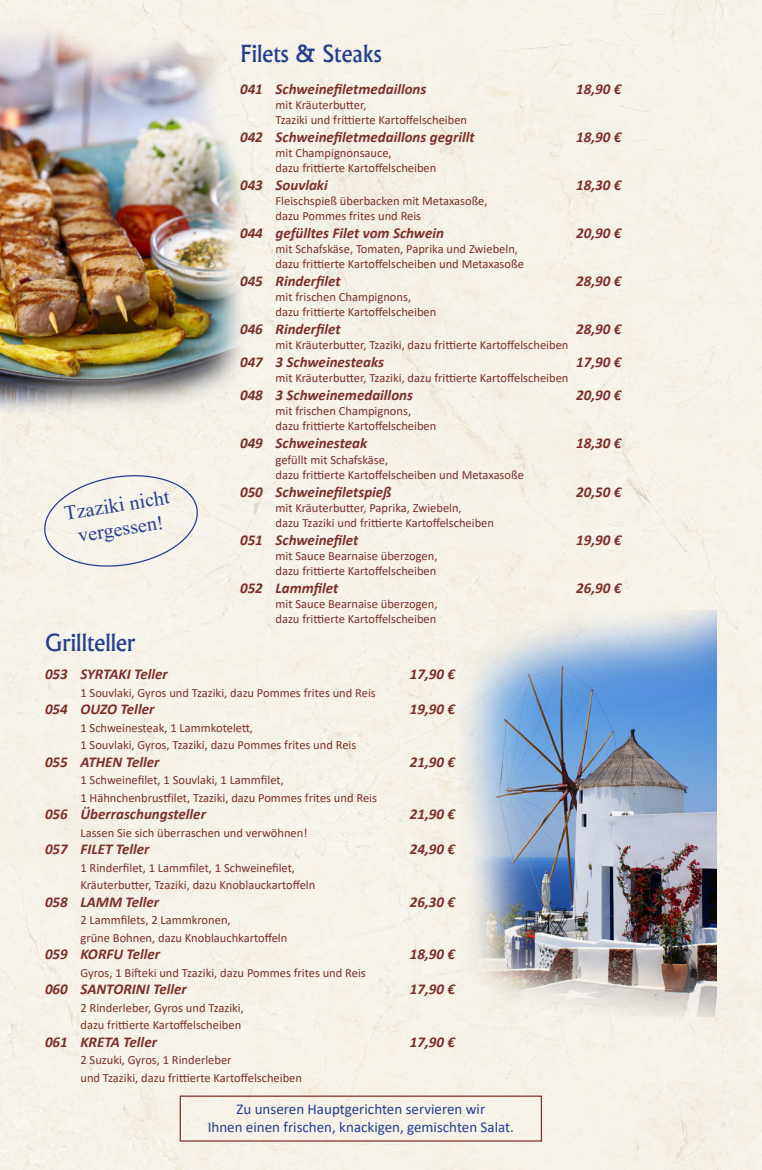
<style>
.page{position:relative;width:762px;height:1170px;background:#fff}
.page>*{position:absolute;margin:0;border:0;box-sizing:border-box;transform-origin:0 0}
.t1{font:22.5px "Alaska";color:#253f8e}
.t2{font:20.25px/24.2px "Times New Roman";color:#253f8e;text-align:center}
.t3{font:italic 700 15px "Calibri";color:#7b3027}
.t4{font:15px/18px "Calibri";color:#253f8e;text-align:center}
.t5{font:12.5px/15px "Calibri";color:#7b3027}
</style>
<div class="page">
<div style="left:0;top:0;width:762px;height:1169px;background:#f6f1e9"></div>
<div style="left:180px;top:1095px;width:362px;height:46px;border:1px solid #7b3027"></div>
<img style="left:0;top:1px;width:250px;height:412px">
<svg style="left:41px;top:470px;width:160px;height:101px"></svg>
<img style="left:459px;top:610px;width:258px;height:406px">
<h2 class="t2" style="left:63px;top:503px;width:108px;rotate:-9deg">Tzaziki nicht vergessen!</h2>
<h1 class="t1" style="left:240px;top:41px;width:143px">Filets &amp; Steaks</h1>
<p class="t3" style="left:240px;top:79px;width:188px">041 Schweinefiletmedaillons</p>
<p class="t3" style="left:576px;top:79px;width:47px">18,90 €</p>
<p class="t5" style="left:275px;top:97px;width:193px">mit Kräuterbutter,<br>Tzaziki und fritÝerte Kartoffelscheiben</p>
<p class="t3" style="left:240px;top:127px;width:236px">042 Schweinefiletmedaillons gegrillt</p>
<p class="t3" style="left:576px;top:127px;width:47px">18,90 €</p>
<p class="t5" style="left:275px;top:147px;width:162px">mit Champignonsauce,<br>dazu fritÝerte Kartoffelscheiben</p>
<p class="t3" style="left:240px;top:178px;width:89px">043 Souvlaki</p>
<p class="t3" style="left:576px;top:178px;width:47px">18,30 €</p>
<p class="t5" style="left:275px;top:195px;width:214px">Fleischspieß überbacken mit Metaxasoße, dazu Pommes frites und Reis</p>
<p class="t3" style="left:240px;top:226px;width:205px">044 gefülltes Filet vom Schwein</p>
<p class="t3" style="left:576px;top:226px;width:47px">20,90 €</p>
<p class="t5" style="left:275px;top:243px;width:250px">mit Schafskäse, Tomaten, Paprika und Zwiebeln, dazu fritÝerte Kartoffelscheiben und Metaxasoße</p>
<p class="t3" style="left:240px;top:271px;width:102px">045 Rinderfilet</p>
<p class="t3" style="left:576px;top:271px;width:47px">28,90 €</p>
<p class="t5" style="left:275px;top:291px;width:162px">mit frischen Champignons, dazu fritÝerte Kartoffelscheiben</p>
<p class="t3" style="left:240px;top:319px;width:102px">046 Rinderfilet</p>
<p class="t3" style="left:576px;top:319px;width:47px">28,90 €</p>
<p class="t5" style="left:275px;top:337px;width:294px">mit Kräuterbutter, Tzaziki, dazu fritÝerte Kartoffelscheiben</p>
<p class="t3" style="left:240px;top:355px;width:145px">047 3 Schweinesteaks</p>
<p class="t3" style="left:576px;top:355px;width:47px">17,90 €</p>
<p class="t5" style="left:275px;top:370px;width:294px">mit Kräuterbutter, Tzaziki, dazu fritÝerte Kartoffelscheiben</p>
<p class="t3" style="left:240px;top:388px;width:174px">048 3 Schweinemedaillons</p>
<p class="t3" style="left:576px;top:388px;width:47px">20,90 €</p>
<p class="t5" style="left:275px;top:405px;width:162px">mit frischen Champignons, dazu fritÝerte Kartoffelscheiben</p>
<p class="t3" style="left:240px;top:436px;width:129px">049 Schweinesteak</p>
<p class="t3" style="left:576px;top:436px;width:47px">18,30 €</p>
<p class="t5" style="left:275px;top:453px;width:250px">gefüllt mit Schafskäse,<br>dazu fritÝerte Kartoffelscheiben und Metaxasoße</p>
<p class="t3" style="left:240px;top:481px;width:153px">050 Schweinefiletspieß</p>
<p class="t3" style="left:576px;top:481px;width:47px">20,50 €</p>
<p class="t5" style="left:275px;top:499px;width:220px">mit Kräuterbutter, Paprika, Zwiebeln,<br>dazu Tzaziki und fritÝerte Kartoffelscheiben</p>
<p class="t3" style="left:240px;top:529px;width:120px">051 Schweinefilet</p>
<p class="t3" style="left:576px;top:529px;width:47px">19,90 €</p>
<p class="t5" style="left:275px;top:549px;width:163px">mit Sauce Bearnaise überzogen, dazu fritÝerte Kartoffelscheiben</p>
<p class="t3" style="left:240px;top:577px;width:100px">052 Lammfilet</p>
<p class="t3" style="left:576px;top:577px;width:47px">26,90 €</p>
<p class="t5" style="left:275px;top:597px;width:163px">mit Sauce Bearnaise überzogen, dazu fritÝerte Kartoffelscheiben</p>
<h1 class="t1" style="left:45px;top:629px;width:92px">Grillteller</h1>
<p class="t3" style="left:45px;top:667px;width:124px">053 SYRTAKI Teller</p>
<p class="t3" style="left:410px;top:667px;width:47px">17,90 €</p>
<p class="t5" style="left:80px;top:686px;width:297px">1 Souvlaki, Gyros und Tzaziki, dazu Pommes frites und Reis</p>
<p class="t3" style="left:45px;top:702px;width:111px">054 OUZO Teller</p>
<p class="t3" style="left:410px;top:702px;width:47px">19,90 €</p>
<p class="t5" style="left:80px;top:718px;width:277px;line-height:17.5px">1 Schweinesteak, 1 Lammkotelett,<br>1 Souvlaki, Gyros, Tzaziki, dazu Pommes frites und Reis</p>
<p class="t3" style="left:45px;top:754px;width:116px">055 ATHEN Teller</p>
<p class="t3" style="left:410px;top:754px;width:47px">21,90 €</p>
<p class="t5" style="left:80px;top:771px;width:298px;line-height:17.5px">1 Schweinefilet, 1 Souvlaki, 1 Lammfilet,<br>1 Hähnchenbrustfilet, Tzaziki, dazu Pommes frites und Reis</p>
<p class="t3" style="left:45px;top:807px;width:162px">056 Überraschungsteller</p>
<p class="t3" style="left:410px;top:807px;width:47px">21,90 €</p>
<p class="t5" style="left:80px;top:826px;width:228px">Lassen Sie sich überraschen und verwöhnen!</p>
<p class="t3" style="left:45px;top:842px;width:106px">057 FILET Teller</p>
<p class="t3" style="left:410px;top:842px;width:47px">24,90 €</p>
<p class="t5" style="left:80px;top:858px;width:236px;line-height:17.5px">1 Rinderfilet, 1 Lammfilet, 1 Schweinefilet,<br>Kräuterbutter, Tzaziki, dazu Knoblauckartoffeln</p>
<p class="t3" style="left:45px;top:894px;width:116px">058 LAMM Teller</p>
<p class="t3" style="left:410px;top:894px;width:47px">26,30 €</p>
<p class="t5" style="left:80px;top:911px;width:208px;line-height:17.5px">2 Lammfilets, 2 Lammkronen,<br>grüne Bohnen, dazu Knoblauchkartoffeln</p>
<p class="t3" style="left:45px;top:947px;width:117px">059 KORFU Teller</p>
<p class="t3" style="left:410px;top:947px;width:47px">18,90 €</p>
<p class="t5" style="left:80px;top:964px;width:287px">Gyros, 1 Bifteki und Tzaziki, dazu Pommes frites und Reis</p>
<p class="t3" style="left:45px;top:982px;width:143px">060 SANTORINI Teller</p>
<p class="t3" style="left:410px;top:982px;width:47px">17,90 €</p>
<p class="t5" style="left:80px;top:999px;width:165px;line-height:17.5px">2 Rinderleber, Gyros und Tzaziki, dazu fritÝerte Kartoffelscheiben</p>
<p class="t3" style="left:45px;top:1034px;width:113px">061 KRETA Teller</p>
<p class="t3" style="left:410px;top:1034px;width:47px">17,90 €</p>
<p class="t5" style="left:80px;top:1052px;width:223px;line-height:17.5px">2 Suzuki, Gyros, 1 Rinderleber<br>und Tzaziki, dazu fritÝerte Kartoffelscheiben</p>
<p class="t4" style="left:208px;top:1100px;width:308px">Zu unseren Hauptgerichten servieren wir<br>Ihnen einen frischen, knackigen, gemischten Salat.</p>
</div>
